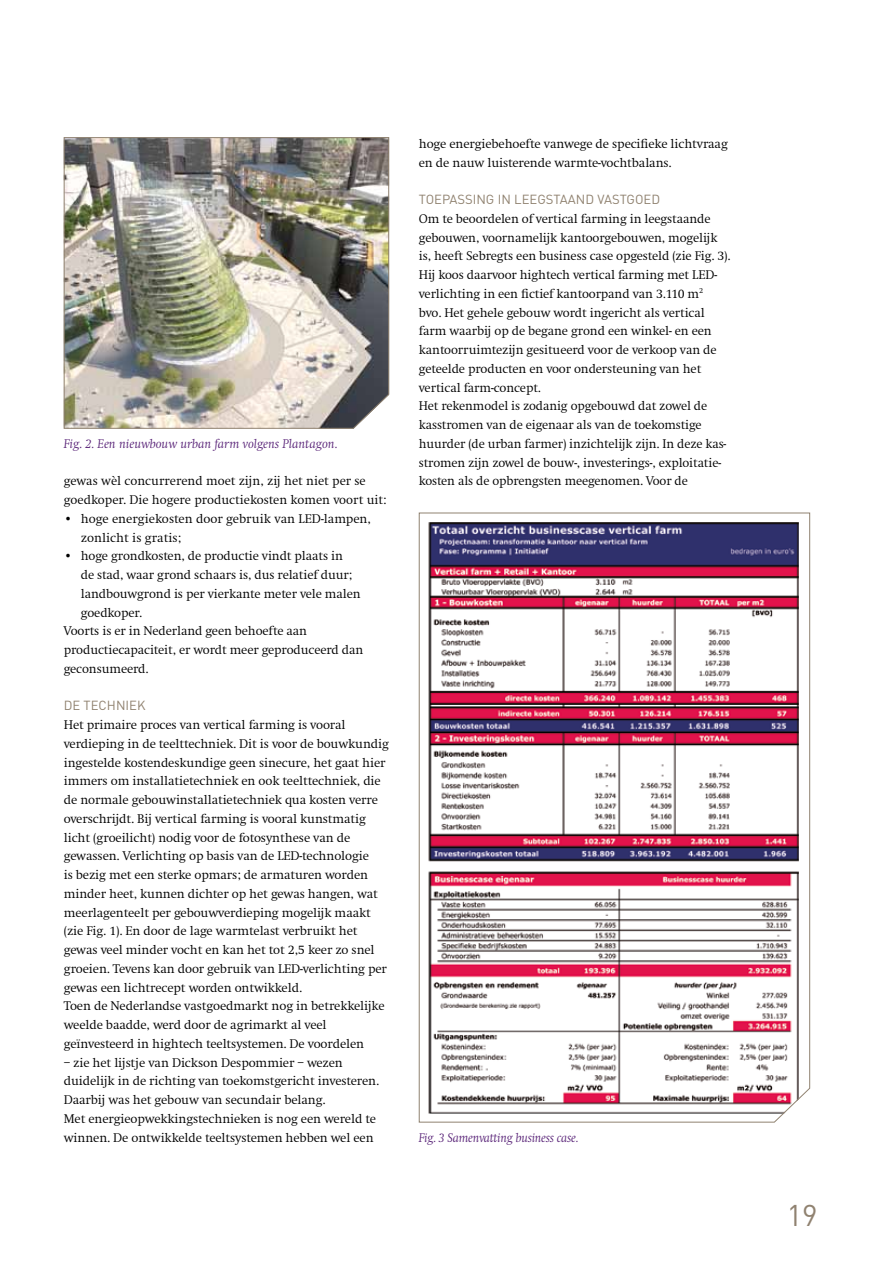
<style>
.page{position:relative;width:893px;height:1263px;background:#fff}
.page>*{position:absolute;margin:0;border:0;box-sizing:border-box;transform-origin:0 0}
.t1{font:29.7px "DIN";color:#908270}
.t2{font:300 13.05px/18.8px "Swift";letter-spacing:-.01em;color:#000}
.t3{font:italic 300 13.05px "Swift";color:#551f75}
.t4{font:13.05px "DIN";letter-spacing:-.03em;color:#908270}
.t5{font:italic 300 13.05px "Swift";color:#551f75;scale:.96 1}
</style>
<div class="page">
<svg style="left:418px;top:512px;width:392px;height:611px"></svg>
<img style="left:63px;top:137px;width:326px;height:292px">
<p class="t3" style="left:64px;top:436px;width:275px">Fig. 2. Een nieuwbouw urban farm volgens Plantagon.</p>
<p class="t2" style="left:64px;top:472px;width:324px">gewas wèl concurrerend moet zijn, zij het niet per se goedkoper. Die hogere productiekosten komen voort uit:</p>
<p class="t2" style="left:81px;top:509px;width:292px;text-indent:-17px">• hoge energiekosten door gebruik van LED-lampen, zonlicht is gratis;</p>
<p class="t2" style="left:64px;top:547px;width:281px">• hoge grondkosten, de productie vindt plaats in</p>
<p class="t2" style="left:81px;top:566px;width:273px">de stad, waar grond schaars is, dus relatief duur;</p>
<p class="t2" style="left:81px;top:584px;width:281px">landbouwgrond is per vierkante meter vele malen</p>
<p class="t2" style="left:81px;top:603px;width:63px">goedkoper.</p>
<p class="t2" style="left:64px;top:622px;width:245px">Voorts is er in Nederland geen behoefte aan</p>
<p class="t2" style="left:64px;top:641px;width:301px">productiecapaciteit, er wordt meer geproduceerd dan</p>
<p class="t2" style="left:64px;top:659px;width:86px">geconsumeerd.</p>
<p class="t4" style="left:64px;top:697px;width:36px">DE TECHNIEK</p>
<p class="t2" style="left:64px;top:716px;width:327px">Het primaire proces van vertical farming is vooral verdieping in de teelttechniek. Dit is voor de bouwkundig ingestelde kostendeskundige geen sinecure, het gaat hier immers om installatietechniek en ook teelttechniek, die de normale gebouwinstallatietechniek qua kosten verre overschrijdt. Bij vertical farming is vooral kunstmatig licht (groeilicht) nodig voor de fotosynthese van de gewassen. Verlichting op basis van de LED-technologie<br>is bezig met een sterke opmars; de armaturen worden minder heet, kunnen dichter op het gewas hangen, wat meerlagenteelt per gebouwverdieping mogelijk maakt (zie Fig. 1). En door de lage warmtelast verbruikt het gewas veel minder vocht en kan het tot 2,5 keer zo snel groeien. Tevens kan door gebruik van LED-verlichting per gewas een lichtrecept worden ontwikkeld.<br>Toen de Nederlandse vastgoedmarkt nog in betrekkelijke weelde baadde, werd door de agrimarkt al veel geïnvesteerd in hightech teeltsystemen. De voordelen</p>
<p class="t2" style="left:64px;top:1053px;width:317px">– zie het lijstje van Dickson Despommier – wezen duidelijk in de richting van toekomstgericht investeren.<br>Daarbij was het gebouw van secundair belang.<br>Met energieopwekkingstechnieken is nog een wereld te winnen. De ontwikkelde teeltsystemen hebben wel een</p>
<p class="t2" style="left:419px;top:134px;width:311px">hoge energiebehoefte vanwege de specifieke lichtvraag en de nauw luisterende warmte-vochtbalans.</p>
<p class="t4" style="left:419px;top:191px;width:40px">TOE PASSING</p>
<p class="t4" style="left:498px;top:191px;width:25px">IN LEEGS</p>
<p class="t4" style="left:553px;top:191px;width:16px">TAAND</p>
<p class="t4" style="left:597px;top:191px;width:39px">VASTGOED</p>
<p class="t2" style="left:419px;top:209px;width:313px">Om te beoordelen of vertical farming in leegstaande gebouwen, voornamelijk kantoorgebouwen, mogelijk is, heeft Sebregts een business case opgesteld (zie Fig. 3).<br>Hij koos daarvoor hightech vertical farming met LED&shy;verlichting in een fictief kantoorpand van 3.110 m<sup>2<br></sup>bvo. Het gehele gebouw wordt ingericht als vertical farm waarbij op de begane grond een winkel- en een kantoorruimtezijn gesitueerd voor de verkoop van de geteelde producten en voor ondersteuning van het vertical farm-concept.<br>Het rekenmodel is zodanig opgebouwd dat zowel de kasstromen van de eigenaar als van de toekomstige huurder (de urban farmer) inzichtelijk zijn. In deze kas&shy;stromen zijn zowel de bouw-, investerings-, exploitatie&shy;kosten als de opbrengsten meegenomen. Voor de</p>
<p class="t5" style="left:419px;top:1130px;width:168px">Fig. 3 Samenvatting business case.</p>
<h1 class="t1" style="left:787px;top:1197px;width:32px">19</h1>
</div>
